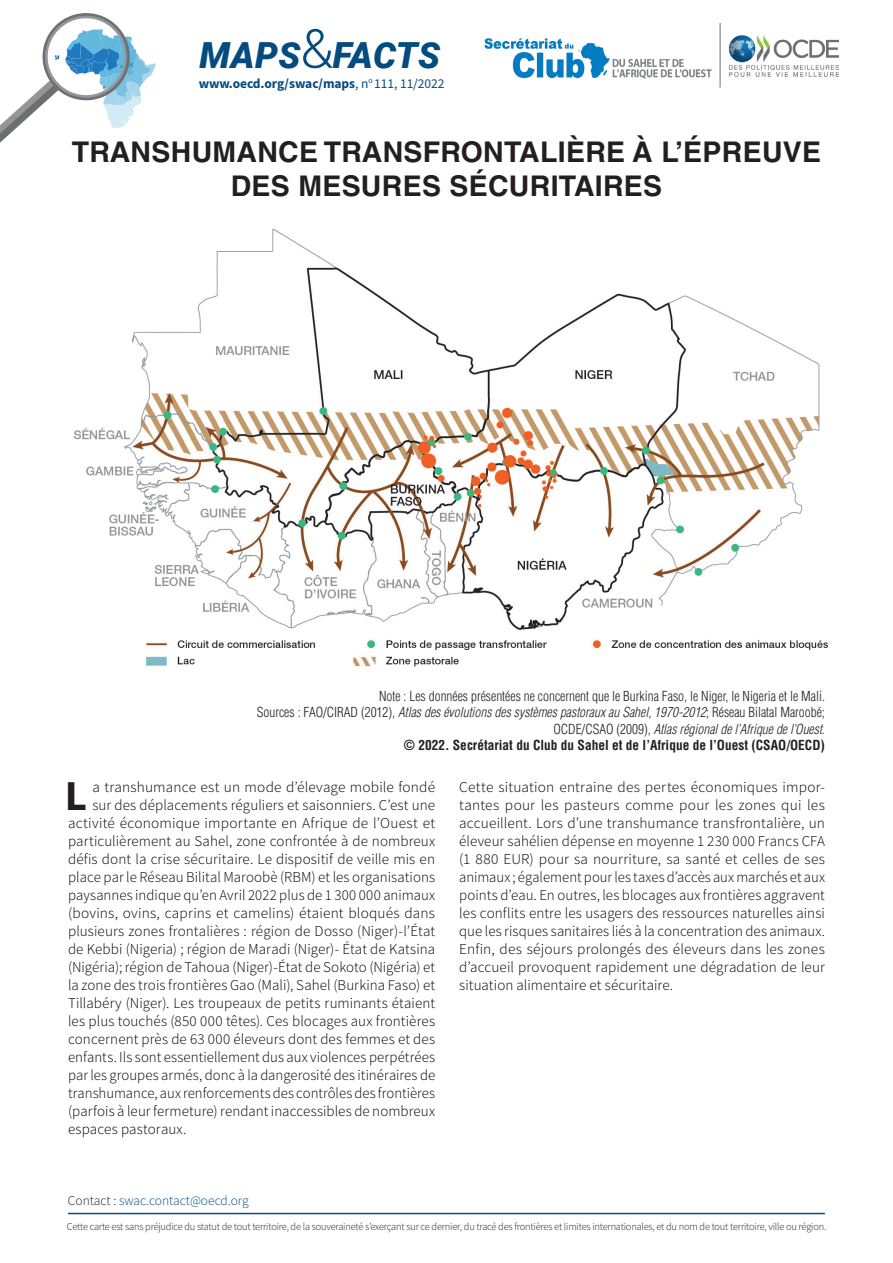
<style>
.page{position:relative;width:893px;height:1263px;background:#fff}
.page>*{position:absolute;margin:0;border:0;box-sizing:border-box;transform-origin:0 0}
.SWAC_Copy_9_Initial{font:700 42.6px "Source Sans Pro";color:#231f20}
.t1{font:italic 900 36px "Roboto";color:#044c80}
.t2{font:700 28.5px/34.2px "Helvetica LT Std";letter-spacing:.01em;color:#231f20;text-align:center}
.SWAC_Copy_9_Initial-2{font:300 15px/18px "Source Sans Pro";letter-spacing:.005em;color:#000;text-align:justify}
.t3{font:700 condensed 13.5px/16.2px "Helvetica LT Std";color:#231f20;text-align:right}
.t4{font:italic 300 condensed 13.5px "Helvetica LT Std";color:#231f20}
.t5{font:300 condensed 13.5px "Helvetica LT Std";color:#231f20}
.t6{font:700 13.5px "Source Sans Pro";letter-spacing:-.005em;color:#044b80}
.t7{font:300 13.5px "Source Sans Pro";color:#044b80}
.t8{font:300 10.5px "Source Sans Pro";letter-spacing:-.02em;color:#231f20}
.s1{font-weight:300;font-style:normal;font-size:54px}
.s2{font-weight:400}
.s3{font-style:normal}
.s4{font-weight:300}
.s5{font-weight:300;font-style:italic}
.s6{color:#231f20}
.s7{font-family:"Helvetica Neue LT Std";font-stretch:condensed;font-size:15px;color:#fff}
</style>
<div class="page">
<img style="left:485px;top:24px;width:354px;height:63px">
<hr style="left:68px;top:1213px;width:757px;height:1px;background:#0a4b80">
<svg style="left:0;top:13px;width:158px;height:130px"></svg>
<div style="left:45px;top:16px;width:82px;height:82px;border:3px solid #9496a2;border-radius:50%"></div>
<div style="left:43px;top:13px;width:87px;height:87px;border:3px solid #6c7270;border-radius:50%"></div>
<img style="left:73px;top:228px;width:755px;height:439px">
<h2 class="t1" style="left:199px;top:30px;width:242px">MAPS<span class="s1">&amp;</span>FACTS</h2>
<p class="t6" style="left:199px;top:74px;width:247px">www.oecd.org/swac/maps<span class="s2">, n</span><sup>o</sup> <span class="s2">111, 11/2022</span></p>
<p class="t2" style="left:72px;top:134px;width:751px">TRANSHUMANCE TRANSFRONTALIÈRE À L’ÉPREUVE<br>DES MESURES SÉCURITAIRES</p>
<p class="t5" style="left:379px;top:688px;width:447px">Note : Les données présentées ne concernent que le Burkina Faso, le Niger, le Nigeria et le Mali.</p>
<p class="t4" style="left:257px;top:704px;width:570px"><span class="s3">Sources : FAO/CIRAD (2012),</span> Atlas des évolutions des systèmes pastoraux au Sahel, 1970-2012<span class="s3">; Réseau Bilatal Maroobé;</span></p>
<p class="t3" style="left:404px;top:721px;width:422px"><span class="s4">OCDE/CSAO (2009),</span> <span class="s5">Atlas régional de l’Afrique de l’Ouest</span><span class="s4">.<br></span>© 2022. Secrétariat du Club du Sahel et de l’Afrique de l’Ouest (CSAO/OECD)</p>
<p class="SWAC_Copy_9_Initial" style="left:65px;top:767px;width:24px">L</p>
<p class="SWAC_Copy_9_Initial-2" style="left:92px;top:778px;width:344px">a transhumance est un mode d’élevage mobile fondé</p>
<p class="SWAC_Copy_9_Initial-2" style="left:92px;top:796px;width:344px">sur des déplacements réguliers et saisonniers. C’est une</p>
<p class="SWAC_Copy_9_Initial-2" style="left:68px;top:814px;width:369px">activité économique importante en Afrique de l’Ouest et</p>
<p class="SWAC_Copy_9_Initial-2" style="left:68px;top:832px;width:369px">particulièrement au Sahel, zone confrontée à de nombreux</p>
<p class="SWAC_Copy_9_Initial-2" style="left:68px;top:850px;width:369px">défis dont la crise sécuritaire. Le dispositif de veille mis en</p>
<p class="SWAC_Copy_9_Initial-2" style="left:68px;top:868px;width:369px">place par le Réseau Bilital Maroobè (RBM) et les organisations</p>
<p class="SWAC_Copy_9_Initial-2" style="left:68px;top:886px;width:369px">paysannes indique qu’en Avril 2022 plus de 1 300 000 animaux</p>
<p class="SWAC_Copy_9_Initial-2" style="left:68px;top:904px;width:369px">(bovins, ovins, caprins et camelins) étaient bloqués dans</p>
<p class="SWAC_Copy_9_Initial-2" style="left:68px;top:922px;width:369px">plusieurs zones frontalières : région de Dosso (Niger)-l’État</p>
<p class="SWAC_Copy_9_Initial-2" style="left:68px;top:940px;width:369px">de Kebbi (Nigeria) ; région de Maradi (Niger)- État de Katsina</p>
<p class="SWAC_Copy_9_Initial-2" style="left:68px;top:958px;width:369px">(Nigéria); région de Tahoua (Niger)-État de Sokoto (Nigéria) et</p>
<p class="SWAC_Copy_9_Initial-2" style="left:68px;top:976px;width:369px">la zone des trois frontières Gao (Mali), Sahel (Burkina Faso) et</p>
<p class="SWAC_Copy_9_Initial-2" style="left:68px;top:994px;width:369px">Tillabéry (Niger). Les troupeaux de petits ruminants étaient</p>
<p class="SWAC_Copy_9_Initial-2" style="left:68px;top:1012px;width:369px">les plus touchés (850 000 têtes). Ces blocages aux frontières</p>
<p class="SWAC_Copy_9_Initial-2" style="left:68px;top:1030px;width:369px">concernent près de 63 000 éleveurs dont des femmes et des</p>
<p class="SWAC_Copy_9_Initial-2" style="left:68px;top:1048px;width:369px">enfants. Ils sont essentiellement dus aux violences perpétrées</p>
<p class="SWAC_Copy_9_Initial-2" style="left:68px;top:1066px;width:369px">par les groupes armés, donc à la dangerosité des itinéraires de</p>
<p class="SWAC_Copy_9_Initial-2" style="left:68px;top:1084px;width:369px">transhumance, aux renforcements des contrôles des frontières</p>
<p class="SWAC_Copy_9_Initial-2" style="left:68px;top:1102px;width:369px">(parfois à leur fermeture) rendant inaccessibles de nombreux</p>
<p class="SWAC_Copy_9_Initial-2" style="left:68px;top:1120px;width:120px">espaces pastoraux.</p>
<p class="SWAC_Copy_9_Initial-2" style="left:459px;top:778px;width:367px">Cette situation entraine des pertes économiques impor&shy;tantes pour les pasteurs comme pour les zones qui les accueillent. Lors d’une transhumance transfrontalière, un éleveur sahélien dépense en moyenne 1 230 000 Francs CFA (1 880 EUR) pour sa nourriture, sa santé et celles de ses animaux ; également pour les taxes d’accès aux marchés et aux points d’eau. En outres, les blocages aux frontières aggravent les conflits entre les usagers des ressources naturelles ainsi que les risques sanitaires liés à la concentration des animaux.<br>Enfin, des séjours prolongés des éleveurs dans les zones d’accueil provoquent rapidement une dégradation de leur situation alimentaire et sécuritaire.</p>
<p class="t7" style="left:68px;top:1192px;width:182px"><span class="s6">Contact :</span> swac.contact@oecd.org</p>
<p class="t8" style="left:67px;top:1220px;width:782px">Cette carte est sans préjudice du statut de tout territoire, de la souveraineté s’exerçant sur ce dernier, du tracé des frontières et limites internationales, et du nom de tout territoire, ville ou région. <span class="s7">tes.</span></p>
</div>
